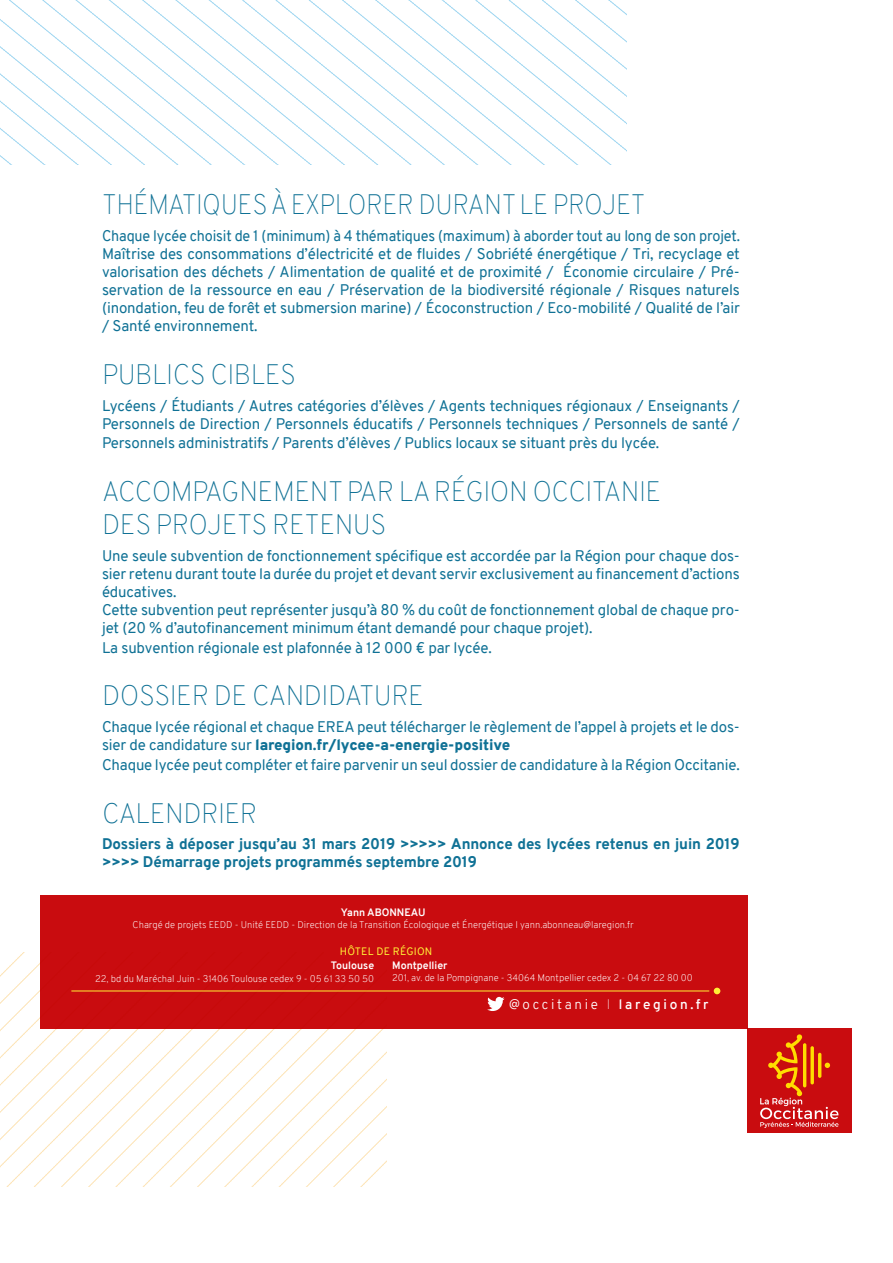
<style>
.page{position:relative;width:893px;height:1263px;background:#fff}
.page>*{position:absolute;margin:0;border:0;box-sizing:border-box;transform-origin:0 0}
.t1{font:100 27.45px/33px "Overpass";letter-spacing:-.02em;color:#0f7195}
.t2{font:100 27.45px "Overpass";letter-spacing:-.02em;color:#0f7195;scale:.96 1}
.t3{font:15px/18px "Overpass";letter-spacing:-.01em;color:#0f7195}
.t4{font:15px/18px "Overpass";letter-spacing:-.01em;color:#0f7195;text-align:justify;scale:.96 1}
.t5{font:800 15px/18px "Overpass";letter-spacing:-.01em;color:#0f7195}
.t6{font:600 13.5px "Overpass";letter-spacing:.2em;color:#fff}
.t7{font:700 10.5px "Overpass";color:#fff}
.t8{font:10.5px "Overpass";letter-spacing:.02em;color:#ffef36}
.t9{font:200 9.45px "Overpass";color:#fff}
.s1{font-weight:900}
.s2{font-weight:300}
.s3{font-weight:100}
</style>
<div class="page">
<svg style="left:0;top:0;width:332px;height:165px"></svg>
<svg style="left:0;top:952px;width:386px;height:234px"></svg>
<div style="left:747px;top:1028px;width:105px;height:105px;background:#c90c0f"></div>
<svg style="left:760px;top:1034px;width:79px;height:94px"></svg>
<div style="left:40px;top:894px;width:707px;height:134px;background:#c90c0f"></div>
<hr style="left:72px;top:990px;width:637px;height:1px;background:#ffef36">
<svg style="left:714px;top:988px;width:6px;height:6px"></svg>
<svg style="left:487px;top:997px;width:18px;height:14px"></svg>
<h1 class="t2" style="left:102px;top:185px;width:567px">THÉMATIQUES À EXPLORER DURANT LE PROJET</h1>
<p class="t4" style="left:102px;top:227px;width:666px">Chaque lycée choisit de 1 (minimum) à 4 thématiques (maximum) à aborder tout au long de son projet.<br>Maîtrise des consommations d’électricité et de fluides / Sobriété énergétique / Tri, recyclage et valorisation des déchets / Alimentation de qualité et de proximité / Économie circulaire / Pré&shy;servation de la ressource en eau / Préservation de la biodiversité régionale / Risques naturels (inondation, feu de forêt et submersion marine) / Écoconstruction / Eco-mobilité / Qualité de l’air / Santé environnement.</p>
<h1 class="t1" style="left:102px;top:358px;width:195px">PUBLICS CIBLES</h1>
<p class="t3" style="left:102px;top:396px;width:639px">Lycéens / Étudiants / Autres catégories d’élèves / Agents techniques régionaux / Enseignants /<br>Personnels de Direction / Personnels éducatifs / Personnels techniques / Personnels de santé /</p>
<p class="t3" style="left:102px;top:434px;width:559px">Personnels administratifs / Parents d’élèves / Publics locaux se situant près du lycée.</p>
<h1 class="t1" style="left:102px;top:475px;width:561px">ACCOMPAGNEMENT PAR LA RÉGION OCCITANIE<br>DES PROJETS RETENUS</h1>
<p class="t3" style="left:102px;top:546px;width:639px">Une seule subvention de fonctionnement spécifique est accordée par la Région pour chaque dos&shy;sier retenu durant toute la durée du projet et devant servir exclusivement au financement d’actions éducatives.<br>Cette subvention peut représenter jusqu’à 80 % du coût de fonctionnement global de chaque pro&shy;jet (20 % d’autofinancement minimum étant demandé pour chaque projet).</p>
<p class="t3" style="left:102px;top:638px;width:391px">La subvention régionale est plafonnée à 12 000 € par lycée.</p>
<h1 class="t1" style="left:102px;top:680px;width:324px">DOSSIER DE CANDIDATURE</h1>
<p class="t3" style="left:102px;top:718px;width:639px">Chaque lycée régional et chaque EREA peut télécharger le règlement de l’appel à projets et le dos&shy;sier de candidature sur <span class="s1">laregion.fr/lycee-a-energie-positive</span></p>
<p class="t3" style="left:102px;top:756px;width:639px">Chaque lycée peut compléter et faire parvenir un seul dossier de candidature à la Région Occitanie.</p>
<h1 class="t1" style="left:102px;top:797px;width:157px">CALENDRIER</h1>
<p class="t5" style="left:102px;top:835px;width:639px">Dossiers à déposer jusqu’au 31 mars 2019 &gt;&gt;&gt;&gt;&gt; Annonce des lycées retenus en juin 2019 &gt;&gt;&gt;&gt; Démarrage projets programmés septembre 2019</p>
<p class="t7" style="left:341px;top:904px;width:86px">Yann ABONNEAU</p>
<p class="t9" style="left:133px;top:918px;width:503px">Chargé de projets EEDD - Unité EEDD - Direction de la Transition Écologique et Énergétique I yann.abonneau@laregion.fr</p>
<p class="t8" style="left:340px;top:944px;width:94px">HÔTEL DE RÉGION</p>
<p class="t7" style="left:331px;top:958px;width:45px">Toulouse</p>
<p class="t9" style="left:95px;top:972px;width:281px">22, bd du Maréchal Juin - 31406 Toulouse cedex 9 - 05 61 33 50 50</p>
<p class="t7" style="left:392px;top:958px;width:57px">Montpellier</p>
<p class="t9" style="left:392px;top:970px;width:302px">201, av. de la Pompignane - 34064 Montpellier cedex 2 - 04 67 22 80 00</p>
<p class="t6" style="left:509px;top:995px;width:201px"><span class="s2">@occitanie</span> <span class="s3">I</span> laregion.fr</p>
</div>
